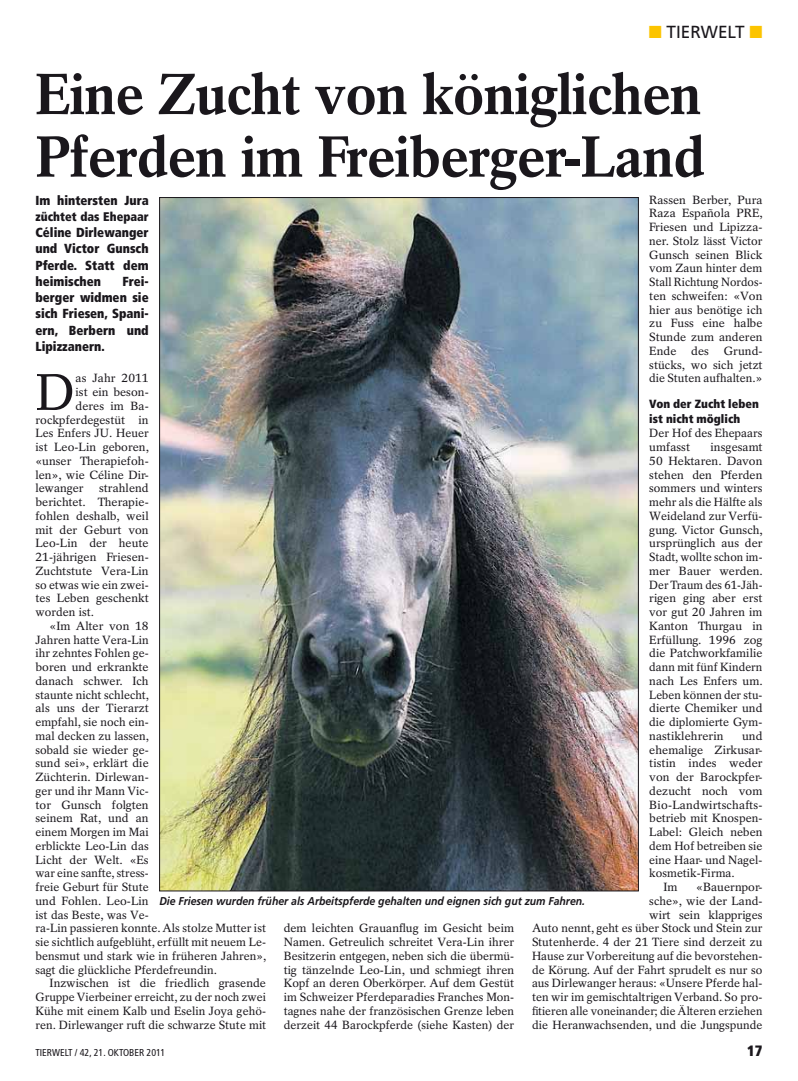
<style>
.page{position:relative;width:798px;height:1081px;background:#fff}
.page>*{position:absolute;margin:0;border:0;box-sizing:border-box;transform-origin:0 0}
.t1{font:700 57.62px/62.5px "Rotation LT Std";letter-spacing:-.02em;color:#1a171c}
.t2{font:51.12px "Rotation LT Std";color:#1a171c}
.t3{font:17.5px "Frutiger LT Pro";color:#1a171c}
.t4{font:900 condensed 15px "Frutiger LT Pro";color:#1a171c}
.t5{font:900 condensed 13.12px/16.2px "Frutiger LT Pro";color:#1a171c;text-align:justify;scale:.96 1}
.t6{font:900 condensed 12.5px "Frutiger LT Pro";color:#1a171c;scale:.96 1}
.t7{font:11.88px/13.8px "Rotation LT Std";letter-spacing:.005em;color:#1a171c;text-align:justify}
.t8{font:900 condensed 11.88px/15px "Frutiger LT Pro";color:#1a171c}
.t9{font:italic 700 11.38px "Frutiger LT Pro";color:#1a171c;scale:.92 1}
.t10{font:condensed 10px "Frutiger LT Pro";color:#1a171c}
.s1{color:#fcc400}
</style>
<div class="page">
<img style="left:161px;top:199px;width:475px;height:690px">
<h3 class="t3" style="left:648px;top:22px;width:115px"><span class="s1">■</span> TIERWELT <span class="s1">■</span></h3>
<h1 class="t1" style="left:35px;top:63px;width:671px">Eine Zucht von königlichen<br>Pferden im Freiberger-Land</h1>
<p class="t5" style="left:35px;top:192px;width:119px">Im hintersten Jura</p>
<p class="t6" style="left:35px;top:209px;width:119px">züchtet das Ehepaar</p>
<p class="t5" style="left:35px;top:224px;width:119px">Céline Dirlewanger und Victor Gunsch Pferde. Statt dem heimischen</p>
<p class="t7" style="left:649px;top:193px;width:115px">Rassen Berber, Pura Raza Española PRE, Friesen und Lipizza&shy;ner. Stolz lässt Victor Gunsch seinen Blick vom Zaun hinter dem Stall Richtung Nordos&shy;ten schweifen: «Von hier aus benötige ich zu Fuss eine halbe Stunde zum anderen Ende</p>
<p class="t5" style="left:35px;top:273px;width:119px;text-indent:87px">Frei&shy;berger widmen sie sich Friesen, Spani&shy;ern, Berbern und Lipizzanern.</p>
<h2 class="t2" style="left:35px;top:362px;width:41px">D</h2>
<p class="t7" style="left:75px;top:371px;width:75px">as Jahr 2011</p>
<p class="t7" style="left:649px;top:344px;width:115px;text-indent:74px">Grund&shy;stücks, wo sich jetzt die Stuten aufhalten.»</p>
<p class="t8" style="left:649px;top:396px;width:111px">Von der Zucht leben ist nicht möglich</p>
<p class="t7" style="left:649px;top:426px;width:115px">Der Hof des Ehepaars umfasst</p>
<p class="t7" style="left:691px;top:344px;width:19px">des</p>
<p class="t7" style="left:75px;top:385px;width:75px">ist ein beson-</p>
<p class="t7" style="left:75px;top:399px;width:75px">deres im Ba-</p>
<p class="t7" style="left:35px;top:413px;width:115px">rockpferdegestüt in</p>
<p class="t7" style="left:35px;top:426px;width:115px">Les Enfers JU. Heuer</p>
<p class="t7" style="left:35px;top:440px;width:115px">ist Leo-Lin geboren,</p>
<p class="t7" style="left:35px;top:454px;width:115px">«unser Therapiefoh-</p>
<p class="t7" style="left:35px;top:468px;width:115px">len», wie Céline Dir-</p>
<p class="t7" style="left:35px;top:481px;width:50px">lewanger</p>
<p class="t7" style="left:649px;top:440px;width:115px;text-indent:61px">insgesamt 50 Hektaren. Davon stehen den Pferden sommers und winters mehr als die Hälfte als Weideland zur Verfü&shy;gung. Victor Gunsch, ursprünglich aus der Stadt, wollte schon im&shy;mer Bauer werden.<br>Der Traum des 61-Jäh&shy;rigen ging aber erst vor gut 20 Jahren im Kanton Thurgau in Erfüllung. 1996 zog die Patchworkfamilie dann mit fünf Kindern nach Les Enfers um.<br>Leben können der stu&shy;dierte Chemiker und die diplomierte Gym&shy;nastiklehrerin</p>
<p class="t7" style="left:35px;top:481px;width:115px;text-indent:64px">strahlend berichtet. Therapie&shy;fohlen deshalb, weil mit der Geburt von Leo-Lin der heute 21-jährigen Friesen-Zuchtstute Vera-Lin so etwas wie ein zwei&shy;tes Leben geschenkt worden ist.</p>
<p class="t7" style="left:35px;top:619px;width:232px;text-align:left;text-indent:14px">«Im Alter von 18<br>Jahren hatte Vera-Lin<br>ihr zehntes Fohlen ge-<br>boren und erkrankte<br>danach schwer. Ich<br>staunte nicht schlecht,<br>als uns der Tierarzt<br>empfahl, sie noch ein-<br>mal decken zu lassen,<br>sobald sie wieder ge-<br>sund sei», erklärt die<br>Züchterin. Dirlewan-<br>ger und ihr Mann Vic-<br>tor Gunsch folgten<br>seinem Rat, und an<br>einem Morgen im Mai<br>erblickte Leo-Lin das<br>Licht der Welt. «Es<br>war eine sanfte, stress-<br>freie Geburt für Stute<br>und Fohlen. Leo-Lin<br>ist das Beste, was Ve-<br>ra-Lin passieren konnte. Als stolze Mutter ist sie sichtlich aufgeblüht, erfüllt mit neuem Le&shy;bensmut und stark wie in früheren Jahren», sagt die glückliche Pferdefreundin.</p>
<p class="t7" style="left:35px;top:976px;width:232px;text-indent:14px">Inzwischen ist die friedlich grasende Gruppe Vierbeiner erreicht, zu der noch zwei Kühe mit einem Kalb und Eselin Joya gehö&shy;ren. Dirlewanger ruft die schwarze Stute mit</p>
<p class="t7" style="left:741px;top:729px;width:22px">und</p>
<p class="t7" style="left:649px;top:743px;width:113px">ehemalige Zirkusar-</p>
<p class="t7" style="left:649px;top:756px;width:115px">tistin indes weder</p>
<p class="t7" style="left:649px;top:770px;width:115px">von der Barockpfer-</p>
<p class="t7" style="left:649px;top:784px;width:115px">dezucht noch vom</p>
<p class="t7" style="left:649px;top:798px;width:115px">Bio-Landwirtschafts-</p>
<p class="t7" style="left:649px;top:811px;width:115px">betrieb mit Knospen-</p>
<p class="t7" style="left:649px;top:825px;width:115px">Label: Gleich neben</p>
<p class="t7" style="left:649px;top:839px;width:115px">dem Hof betreiben sie</p>
<p class="t7" style="left:649px;top:853px;width:115px">eine Haar- und Nagel-</p>
<p class="t7" style="left:649px;top:866px;width:87px">kosmetik-Firma.</p>
<p class="t7" style="left:663px;top:880px;width:16px">Im</p>
<p class="t7" style="left:531px;top:880px;width:232px;text-align:right">«Bauernpor-<br>sche», wie der Land-<br>wirt sein klappriges<br>Auto nennt, geht es über Stock und Stein zur Stutenherde. 4 der 21 Tiere sind derzeit zu Hause zur Vorbereitung auf die bevorstehen&shy;de Körung. Auf der Fahrt sprudelt es nur so aus Dirlewanger heraus: «Unsere Pferde hal&shy;ten wir im gemischtaltrigen Verband. So pro&shy;fitieren alle voneinander; die Älteren erziehen die Heranwachsenden, und die Jungspunde</p>
<p class="t9" style="left:159px;top:894px;width:464px">Die Friesen wurden früher als Arbeitspferde gehalten und eignen sich gut zum Fahren.</p>
<p class="t7" style="left:283px;top:921px;width:232px">dem leichten Grauanflug im Gesicht beim Namen. Getreulich schreitet Vera-Lin ihrer Besitzerin entgegen, neben sich die übermü&shy;tig tänzelnde Leo-Lin, und schmiegt ihren Kopf an deren Oberkörper. Auf dem Gestüt im Schweizer Pferdeparadies Franches Mon&shy;tagnes nahe der französischen Grenze leben derzeit 44 Barockpferde (siehe Kasten) der</p>
<p class="t10" style="left:35px;top:1047px;width:131px">TIERWELT / 42, 21. OKTOBER 2011</p>
<p class="t4" style="left:747px;top:1041px;width:17px">17</p>
</div>
